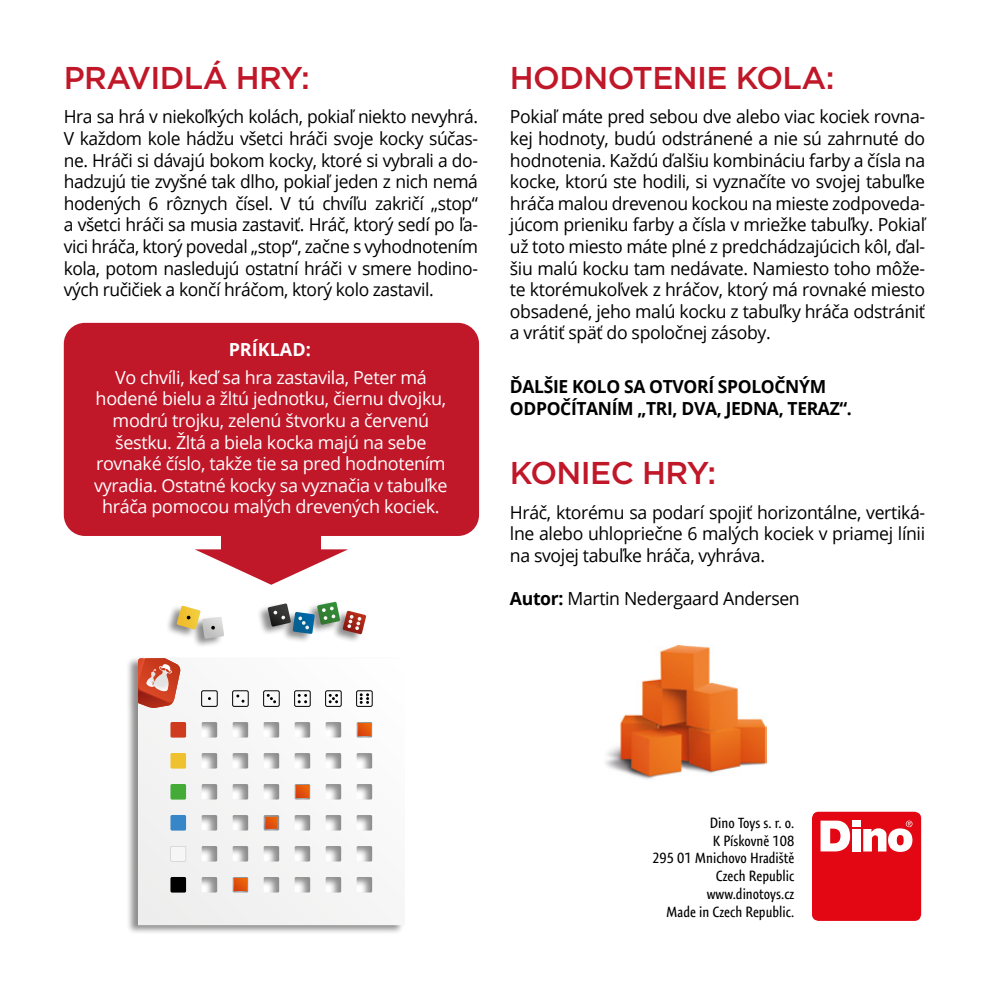
<style>
.page{position:relative;width:989px;height:989px;background:#fff}
.page>*{position:absolute;margin:0;border:0;box-sizing:border-box;transform-origin:0 0}
.t1{font:500 31.5px "Gotham";letter-spacing:-.02em;color:#c01729}
.t2{font:18px/21.6px "Open Sans";letter-spacing:-.02em;color:#000;text-align:justify}
.t3{font:18px/21.6px "Open Sans";letter-spacing:-.02em;color:#fff;text-align:center}
.t4{font:700 18px/21.6px "Open Sans";letter-spacing:-.02em;color:#000}
.t5{font:700 18px "Open Sans";color:#fff}
.t6{font:condensed 14.85px/17.8px "Expo Sans Pro";color:#000;text-align:right}
.s1{font-weight:700}
</style>
<div class="page">
<div style="left:64px;top:323px;width:415px;height:213px;background:#c01729;border-radius:21px"></div>
<div style="left:126px;top:600px;width:278px;height:335px;background:#000;opacity:.45"></div>
<svg style="left:138px;top:658px;width:266px;height:267px"></svg>
<svg style="left:267px;top:694px;width:9px;height:9px"></svg>
<svg style="left:236px;top:694px;width:8px;height:8px"></svg>
<svg style="left:298px;top:694px;width:9px;height:9px"></svg>
<svg style="left:360px;top:693px;width:9px;height:11px"></svg>
<svg style="left:329px;top:694px;width:9px;height:9px"></svg>
<svg style="left:138px;top:658px;width:43px;height:50px"></svg>
<div style="left:356px;top:690px;width:16px;height:16px;border:1px solid #000;border-radius:2px"></div>
<div style="left:325px;top:690px;width:16px;height:16px;border:1px solid #000;border-radius:2px"></div>
<div style="left:294px;top:690px;width:16px;height:16px;border:1px solid #000;border-radius:2px"></div>
<div style="left:263px;top:690px;width:16px;height:16px;border:1px solid #000;border-radius:2px"></div>
<div style="left:232px;top:690px;width:16px;height:16px;border:1px solid #000;border-radius:2px"></div>
<div style="left:201px;top:690px;width:16px;height:16px;border:1px solid #000;border-radius:2px"></div>
<div style="left:170px;top:722px;width:16px;height:15px;background:#ce3b1e;border-radius:2px"></div>
<div style="left:170px;top:753px;width:16px;height:15px;background:#efc12f;border-radius:2px"></div>
<div style="left:170px;top:784px;width:16px;height:15px;background:#43ab36;border-radius:2px"></div>
<div style="left:170px;top:815px;width:16px;height:15px;background:#3786c7;border-radius:2px"></div>
<svg style="left:170px;top:846px;width:16px;height:15px"></svg>
<div style="left:170px;top:877px;width:16px;height:15px;background:#000;border-radius:2px"></div>
<svg style="left:358px;top:723px;width:12px;height:12px"></svg>
<svg style="left:296px;top:785px;width:12px;height:12px"></svg>
<svg style="left:265px;top:816px;width:12px;height:13px"></svg>
<svg style="left:234px;top:878px;width:12px;height:12px"></svg>
<svg style="left:268px;top:602px;width:98px;height:32px"></svg>
<svg style="left:177px;top:605px;width:47px;height:34px"></svg>
<div style="left:812px;top:811px;width:109px;height:110px;background:#e30613;border-radius:7px"></div>
<div style="left:852px;top:820px;width:9px;height:6px;background:#fff"></div>
<div style="left:852px;top:829px;width:9px;height:22px;background:#fff"></div>
<svg style="left:820px;top:820px;width:30px;height:32px"></svg>
<svg style="left:863px;top:820px;width:49px;height:32px"></svg>
<svg style="left:195px;top:536px;width:153px;height:49px"></svg>
<img style="left:605px;top:645px;width:161px;height:136px">
<h1 class="t1" style="left:64px;top:57px;width:248px">PRAVIDLÁ HRY:</h1>
<p class="t2" style="left:64px;top:106px;width:416px">Hra sa hrá v niekoľkých kolách, pokiaľ niekto nevyhrá.<br>V každom kole hádžu všetci hráči svoje kocky súčas&shy;ne. Hráči si dávajú bokom kocky, ktoré si vybrali a do&shy;hadzujú tie zvyšné tak dlho, pokiaľ jeden z nich nemá hodených 6 rôznych čísel. V tú chvíľu zakričí „stop“ a všetci hráči sa musia zastaviť. Hráč, ktorý sedí po ľa&shy;vici hráča, ktorý povedal „stop“, začne s vyhodnotením kola, potom nasledujú ostatní hráči v smere hodino&shy;vých ručičiek a končí hráčom, ktorý kolo zastavil.</p>
<p class="t5" style="left:229px;top:336px;width:84px">PRÍKLAD:</p>
<p class="t3" style="left:94px;top:366px;width:355px">Vo chvíli, keď sa hra zastavila, Peter má hodené bielu a žltú jednotku, čiernu dvojku, modrú trojku, zelenú štvorku a červenú šestku. Žltá a biela kocka majú na sebe rovnaké číslo, takže tie sa pred hodnotením vyradia. Ostatné kocky sa vyznačia v tabuľke hráča pomocou malých drevených kociek.</p>
<h1 class="t1" style="left:510px;top:57px;width:326px">HODNOTENIE KOLA:</h1>
<p class="t2" style="left:510px;top:106px;width:417px">Pokiaľ máte pred sebou dve alebo viac kociek rovna&shy;kej hodnoty, budú odstránené a nie sú zahrnuté do hodnotenia. Každú ďalšiu kombináciu farby a čísla na kocke, ktorú ste hodili, si vyznačíte vo svojej tabuľke hráča malou drevenou kockou na mieste zodpoveda&shy;júcom prieniku farby a čísla v mriežke tabuľky. Pokiaľ už toto miesto máte plné z predchádzajúcich kôl, ďal&shy;šiu malú kocku tam nedávate. Namiesto toho môže&shy;te ktorémukoľvek z hráčov, ktorý má rovnaké miesto obsadené, jeho malú kocku z tabuľky hráča odstrániť a vrátiť späť do spoločnej zásoby.</p>
<p class="t4" style="left:510px;top:375px;width:343px">ĎALŠIE KOLO SA OTVORÍ SPOLOČNÝM<br>ODPOČÍTANÍM „TRI, DVA, JEDNA, TERAZ“.</p>
<h1 class="t1" style="left:510px;top:452px;width:208px">KONIEC HRY:</h1>
<p class="t2" style="left:510px;top:501px;width:417px">Hráč, ktorému sa podarí spojiť horizontálne, vertiká&shy;lne alebo uhlopriečne 6 malých kociek v priamej línii na svojej tabuľke hráča, vyhráva.</p>
<p class="t2" style="left:510px;top:587px;width:291px"><span class="s1">Autor:</span> Martin Nedergaard Andersen</p>
<p class="t6" style="left:652px;top:813px;width:143px">Dino Toys s. r. o.<br>K Pískovně 108<br>295 01 Mnichovo Hradiště<br>Czech Republic www.dinotoys.cz<br>Made in Czech Republic.</p>
</div>
